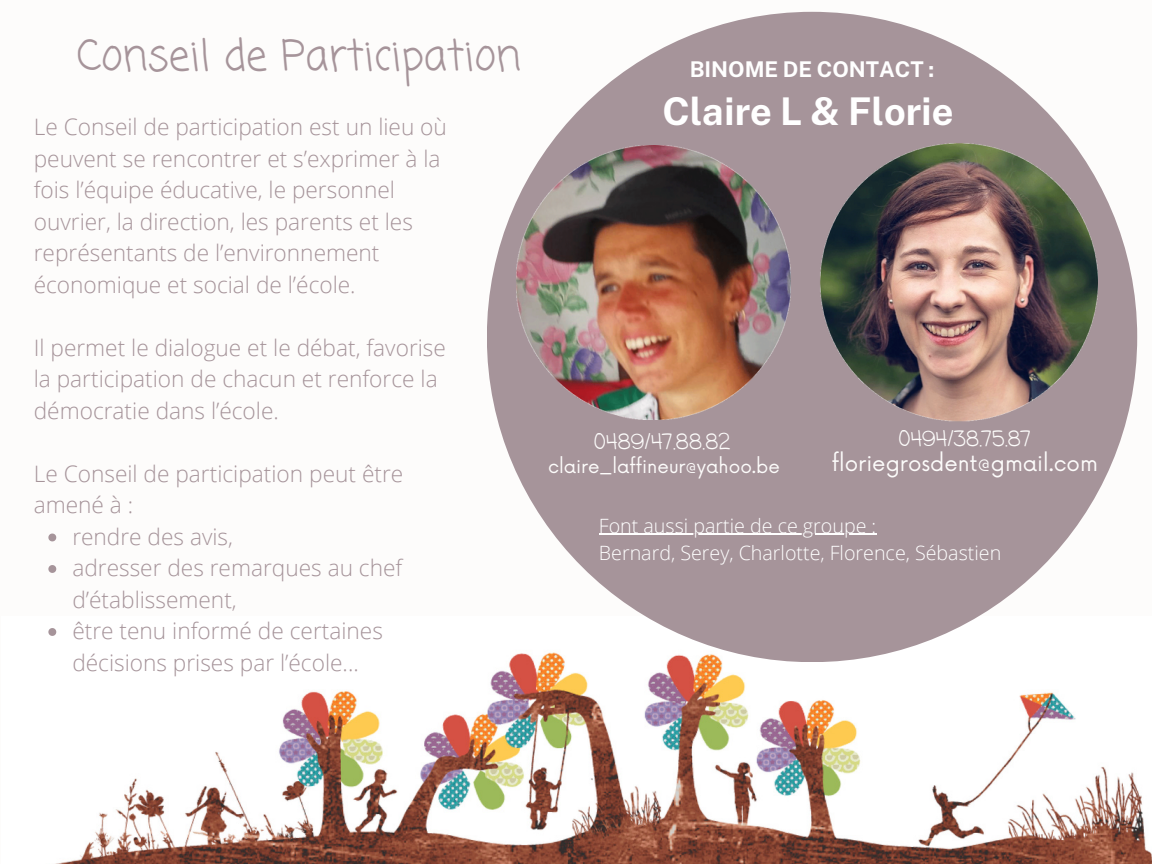
<style>
.page{position:relative;width:1152px;height:864px;background:#fdfcfb}
.page>*{position:absolute;margin:0;border:0;box-sizing:border-box;transform-origin:0 0}
.t1{font:42.15px "Coming Soon";color:#a6949a}
.t2{font:700 38.25px "Public Sans";color:#fff}
.t3{font:300 22.65px/31.5px "Open Sans";color:#a6949a}
.t4{font:700 21.75px "Public Sans";color:#fff}
.t5{font:21.3px "Coming Soon";color:#fdfcfb}
.t6{font:21.3px "Now";color:#fdfcfb}
.t7{font:300 19.65px/27px "Open Sans";color:#fff}
.t8{font:18.3px "Now";color:#fdfcfb}
</style>
<div class="page">
<img style="left:56px;top:617px;width:1096px;height:247px">
<div style="left:487px;top:12px;width:650px;height:650px;background:#a6949a;border-radius:50%"></div>
<img style="left:820px;top:135px;width:278px;height:287px">
<img style="left:517px;top:146px;width:273px;height:273px">
<svg style="left:48px;top:534px;width:8px;height:7px"></svg>
<svg style="left:48px;top:565px;width:8px;height:8px"></svg>
<svg style="left:48px;top:628px;width:8px;height:8px"></svg>
<hr style="left:599px;top:534px;width:278px;height:1px;background:#fff">
<h1 class="t1" style="left:77px;top:27px;width:445px">Conseil de Participation</h1>
<p class="t3" style="left:34px;top:111px;width:415px">Le Conseil de participation est un lieu où peuvent se rencontrer et s’exprimer à la fois l’équipe éducative, le personnel ouvrier, la direction, les parents et les représentants de l’environnement économique et social de l’école.</p>
<p class="t3" style="left:34px;top:331px;width:414px">Il permet le dialogue et le débat, favorise la participation de chacun et renforce la démocratie dans l’école.</p>
<p class="t3" style="left:34px;top:457px;width:371px">Le Conseil de participation peut être amené à :</p>
<p class="t3" style="left:72px;top:520px;width:332px">rendre des avis,<br>adresser des remarques au chef d’établissement,<br>être tenu informé de certaines décisions prises par l’école...</p>
<p class="t4" style="left:690px;top:57px;width:246px">BINOME DE CONTACT :</p>
<h2 class="t2" style="left:662px;top:88px;width:293px">Claire L &amp; Florie</h2>
<p class="t5" style="left:594px;top:427px;width:138px">0489/47.88.82</p>
<p class="t8" style="left:548px;top:456px;width:233px">claire_laffineur@yahoo.be</p>
<p class="t5" style="left:899px;top:424px;width:134px">0494/38.75.87</p>
<p class="t6" style="left:832px;top:452px;width:268px">floriegrosdent@gmail.com</p>
<p class="t7" style="left:599px;top:511px;width:404px">Font aussi partie de ce groupe :<br>Bernard, Serey, Charlotte, Florence, Sébastien</p>
</div>
